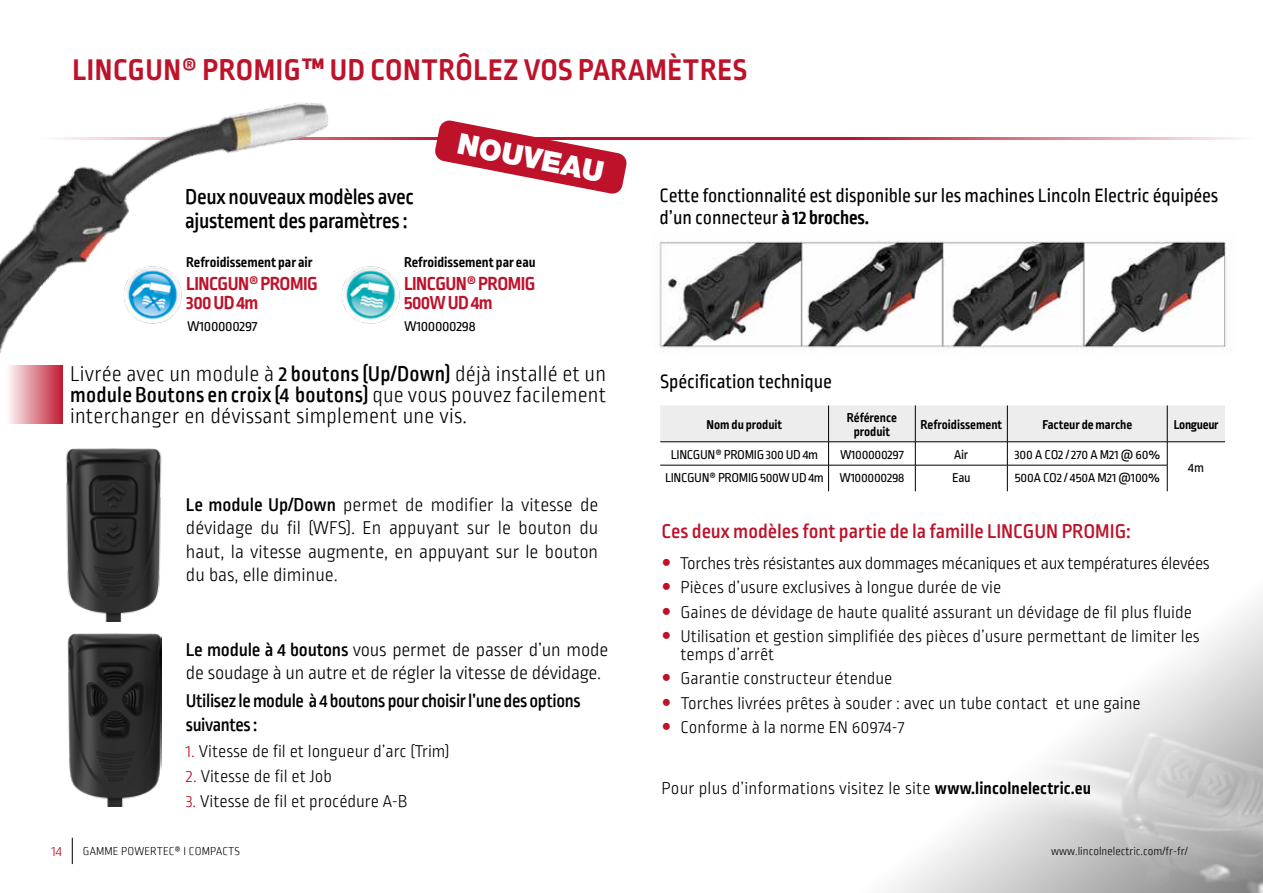
<style>
.page{position:relative;width:1263px;height:893px;background:#fff}
.page>*{position:absolute;margin:0;border:0;box-sizing:border-box;transform-origin:0 0}
.t1{font:700 31.5px "Ropa Sans Pro";letter-spacing:.02em;color:#bd122a}
.t2{font:900 28.95px "Helvetica Neue LT Std";color:#fff}
.t3{font:300 22.5px/21px "Ropa Sans PTT";letter-spacing:.01em;color:#000;text-align:justify}
.t4{font:500 22.5px/24px "Ropa Sans PTT";letter-spacing:-.015em;color:#000}
.t5{font:500 21px "Ropa Sans Pro";color:#bd122a}
.t6{font:20.25px/21.6px "Ropa Sans PTT";letter-spacing:-.005em;color:#000}
.t7{font:700 19.8px/19.8px "Ropa Sans Pro";letter-spacing:-.025em;color:#bd122a}
.t8{font:300 19.5px/23.4px "Ropa Sans Pro";letter-spacing:-.01em;color:#000;text-align:justify}
.t9{font:500 19.5px/24px "Ropa Sans PTT";letter-spacing:-.02em;color:#000}
.t10{font:300 18px/24.3px "Ropa Sans Pro";color:#000}
.t11{font:300 15px "Ropa Sans PTT";color:#bd122a}
.t12{font:700 14.85px "Ropa Sans Pro";color:#000}
.t13{font:14.85px "Ropa Sans Pro";letter-spacing:-.02em;color:#000}
.t14{font:13.5px "Ropa Sans Pro";letter-spacing:-.02em;color:#000}
.t15{font:700 13.5px/13.5px "Ropa Sans Pro";color:#000;text-align:center}
.t16{font:700 13.5px "Ropa Sans Pro";letter-spacing:-.025em;color:#000}
.t17{font:300 12px "Ropa Sans PTT";color:#000}
.s1{font-weight:500}
.s2{color:#bd122a}
.s3{font-weight:700}
</style>
<div class="page">
<hr style="left:536px;top:137px;width:228px;height:2px;background:#bd122a">
<hr style="left:751px;top:137px;width:512px;height:2px;background:#bd122a">
<hr style="left:11px;top:137px;width:535px;height:2px;background:#bd122a">
<img style="left:659px;top:241px;width:573px;height:109px">
<img style="left:66px;top:490px;width:95px;height:131px">
<img style="left:67px;top:633px;width:94px;height:173px">
<svg style="left:660px;top:405px;width:565px;height:86px"></svg>
<hr style="left:1167px;top:405px;width:1px;height:37px;background:#000">
<hr style="left:1167px;top:441px;width:58px;height:1px;background:#000">
<hr style="left:660px;top:465px;width:168px;height:1px;background:#000">
<hr style="left:828px;top:465px;width:87px;height:1px;background:#000">
<hr style="left:915px;top:465px;width:92px;height:1px;background:#000">
<hr style="left:1007px;top:465px;width:160px;height:1px;background:#000">
<img style="left:376px;top:267px;width:24px;height:56px">
<svg style="left:434px;top:121px;width:193px;height:73px"></svg>
<img style="left:0;top:102px;width:376px;height:388px">
<svg style="left:72px;top:838px;width:1px;height:26px"></svg>
<h1 class="t1" style="left:72px;top:52px;width:676px">LINCGUN® PROMIG™ UD CONTRÔLEZ VOS PARAMÈTRES</h1>
<h2 class="t2" style="left:461px;top:126px;width:150px;rotate:11deg">NOUVEAU</h2>
<p class="t4" style="left:185px;top:186px;width:230px">Deux nouveaux modèles avec ajustement des paramètres :</p>
<p class="t12" style="left:404px;top:254px;width:133px">Refroidissement par eau</p>
<p class="t7" style="left:404px;top:274px;width:133px">LINCGUN® PROMIG<br>500W UD 4m</p>
<p class="t13" style="left:187px;top:318px;width:72px">W100000297</p>
<p class="t13" style="left:404px;top:318px;width:73px">W100000298</p>
<p class="t12" style="left:186px;top:254px;width:128px">Refroidissement par air</p>
<p class="t7" style="left:186px;top:274px;width:133px">LINCGUN® PROMIG<br>300 UD 4m</p>
<p class="t3" style="left:70px;top:365px;width:538px">Livrée avec un module à <span class="s1">2 boutons (Up/Down)</span> déjà installé et un <span class="s1">module Boutons en croix (4 boutons)</span> que vous pouvez facilement interchanger en dévissant simplement une vis.</p>
<p class="t8" style="left:186px;top:494px;width:414px"><span class="s1">Le module Up/Down</span> permet de modifier la vitesse de dévidage du fil (WFS). En appuyant sur le bouton du haut, la vitesse augmente, en appuyant sur le bouton du bas, elle diminue.</p>
<p class="t8" style="left:186px;top:639px;width:424px"><span class="s1">Le module à 4 boutons</span> vous permet de passer d’un mode de soudage à un autre et de régler la vitesse de dévidage.</p>
<p class="t9" style="left:186px;top:690px;width:396px">Utilisez le module à 4 boutons pour choisir l’une des options suivantes :</p>
<p class="t10" style="left:186px;top:740px;width:265px"><span class="s2">1.</span> Vitesse de fil et longueur d’arc (Trim)</p>
<p class="t10" style="left:186px;top:765px;width:147px"><span class="s2">2.</span> Vitesse de fil et Job</p>
<p class="t10" style="left:186px;top:790px;width:223px"><span class="s2">3.</span> Vitesse de fil et procédure A-B</p>
<p class="t6" style="left:660px;top:186px;width:560px">Cette fonctionnalité est disponible sur les machines Lincoln Electric équipées d’un connecteur <span class="s3">à 12 broches.</span></p>
<p class="t6" style="left:660px;top:372px;width:173px">Spécification technique</p>
<p class="t15" style="left:707px;top:419px;width:77px">Nom du produit</p>
<p class="t15" style="left:847px;top:412px;width:52px">Référence produit</p>
<p class="t15" style="left:920px;top:419px;width:83px">Refroidissement</p>
<p class="t15" style="left:1042px;top:419px;width:91px">Facteur de marche</p>
<p class="t16" style="left:1174px;top:417px;width:46px">Longueur</p>
<p class="t14" style="left:671px;top:447px;width:149px">LINCGUN® PROMIG 300 UD 4m</p>
<p class="t14" style="left:840px;top:447px;width:65px">W100000297</p>
<p class="t14" style="left:954px;top:447px;width:16px">Air</p>
<p class="t14" style="left:1014px;top:447px;width:147px">300 A CO2 / 270 A M21 @ 60%</p>
<p class="t14" style="left:1188px;top:460px;width:17px">4m</p>
<p class="t14" style="left:665px;top:470px;width:241px">LINCGUN® PROMIG 500W UD 4m W100000298</p>
<p class="t14" style="left:952px;top:470px;width:20px">Eau</p>
<p class="t14" style="left:1015px;top:470px;width:147px">500A CO2 / 450A M21 @100%</p>
<p class="t5" style="left:662px;top:520px;width:471px">Ces deux modèles font partie de la famille LINCGUN PROMIG:</p>
<p class="t10" style="left:680px;top:552px;width:531px">Torches très résistantes aux dommages mécaniques et aux températures élevées Pièces d’usure exclusives à longue durée de vie<br>Gaines de dévidage de haute qualité assurant un dévidage de fil plus fluide Utilisation et gestion simplifiée des pièces d’usure permettant de limiter les</p>
<p class="t10" style="left:680px;top:643px;width:462px">temps d’arrêt<br>Garantie constructeur étendue<br>Torches livrées prêtes à souder : avec un tube contact et une gaine Conforme à la norme EN 60974-7</p>
<p class="t10" style="left:662px;top:777px;width:431px">Pour plus d’informations visitez le site <span class="s3">www.lincolnelectric.eu</span></p>
<p class="t11" style="left:52px;top:843px;width:12px">14</p>
<p class="t17" style="left:83px;top:845px;width:159px">GAMME POWERTEC® I COMPACTS</p>
<p class="t17" style="left:1051px;top:845px;width:138px">www.lincolnelectric.com/fr-fr/</p>
</div>
